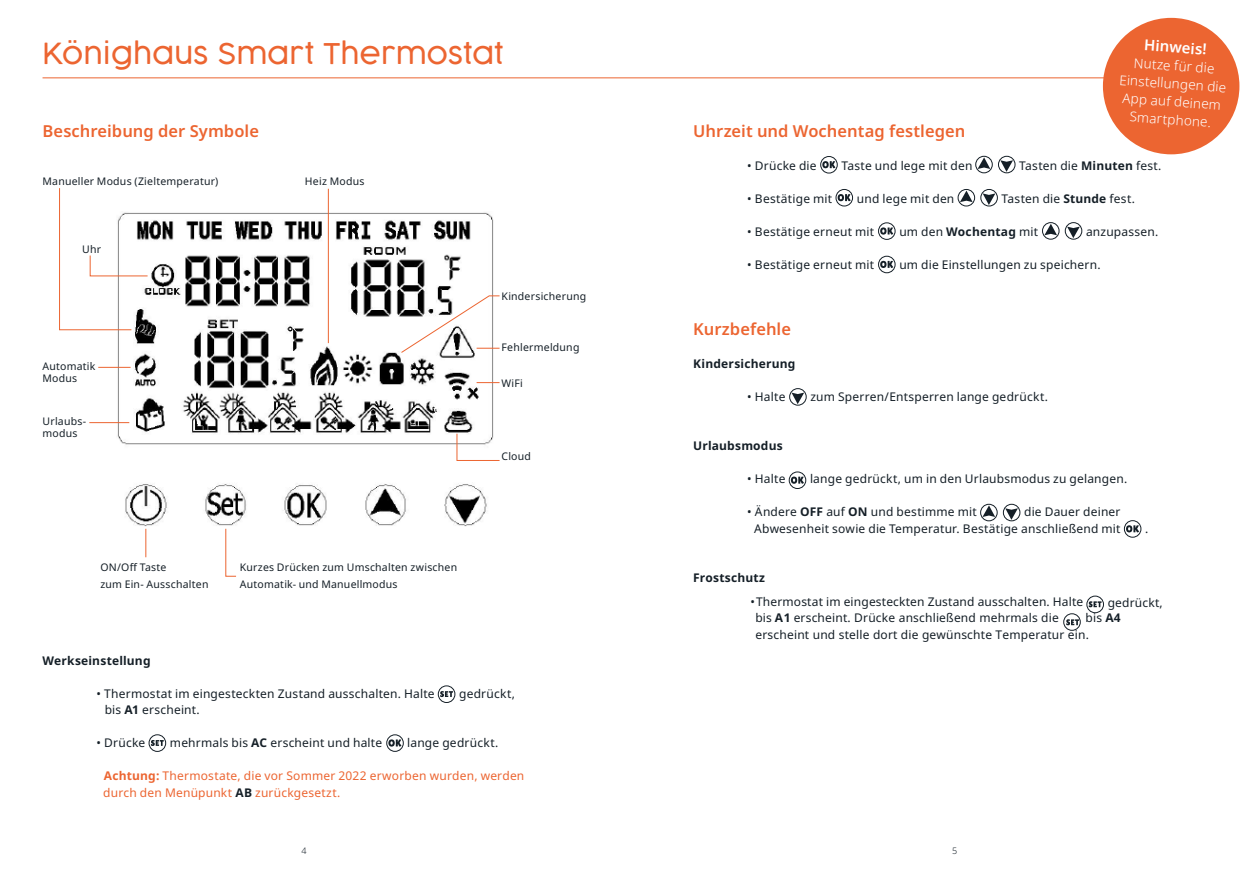
<style>
.page{position:relative;width:1259px;height:893px;background:#fff}
.page>*{position:absolute;margin:0;border:0;box-sizing:border-box;transform-origin:0 0}
.t1{font:300 28.5px "Cocogoose";letter-spacing:.005em;color:#ec6531}
.t2{font:600 16.5px "Noto Sans";letter-spacing:.005em;color:#ec6531}
.t3{font:600 15px "Noto Sans";color:#fff}
.t4{font:300 13.5px/18px "Noto Sans";color:#fff;text-align:center}
.t5{font:12px/16.5px "Noto Sans";letter-spacing:.015em;color:#151f27;text-align:right}
.t6{font:12px/16.5px "Noto Sans";letter-spacing:.015em;color:#ec6531}
.t7{font:700 12px "Noto Sans";letter-spacing:.015em;color:#151f27}
.t8{font:10.5px/12.6px "Noto Sans";letter-spacing:.02em;color:#151f27}
.t9{font:300 9px "Noto Sans";color:#151f27}
.s1{font-weight:700}
.s2{font-weight:700;color:#151f27}
.s3{font-weight:400}
</style>
<div class="page">
<div style="left:1103px;top:18px;width:136px;height:136px;background:#ec6531;border-radius:50%"></div>
<img style="left:116px;top:211px;width:378px;height:316px">
<div style="left:789px;top:472px;width:17px;height:17px;border:1px solid #151f27;border-radius:50%"></div>
<svg style="left:791px;top:477px;width:13px;height:7px"></svg>
<div style="left:1124px;top:520px;width:17px;height:17px;border:1px solid #151f27;border-radius:50%"></div>
<svg style="left:1126px;top:525px;width:13px;height:7px"></svg>
<div style="left:789px;top:388px;width:17px;height:17px;border:1px solid #151f27;border-radius:50%"></div>
<svg style="left:791px;top:393px;width:13px;height:11px"></svg>
<div style="left:386px;top:735px;width:17px;height:17px;border:1px solid #151f27;border-radius:50%"></div>
<svg style="left:388px;top:739px;width:13px;height:8px"></svg>
<svg style="left:151px;top:740px;width:13px;height:6px"></svg>
<div style="left:149px;top:735px;width:17px;height:17px;border:1px solid #151f27;border-radius:50%"></div>
<svg style="left:440px;top:691px;width:13px;height:6px"></svg>
<div style="left:438px;top:686px;width:17px;height:17px;border:1px solid #151f27;border-radius:50%"></div>
<div style="left:975px;top:156px;width:17px;height:17px;border:1px solid #151f27;border-radius:50%"></div>
<svg style="left:977px;top:157px;width:13px;height:12px"></svg>
<div style="left:958px;top:189px;width:17px;height:17px;border:1px solid #151f27;border-radius:50%"></div>
<svg style="left:960px;top:191px;width:12px;height:11px"></svg>
<div style="left:1042px;top:222px;width:17px;height:17px;border:1px solid #151f27;border-radius:50%"></div>
<svg style="left:1044px;top:224px;width:13px;height:11px"></svg>
<div style="left:998px;top:156px;width:17px;height:17px;border:1px solid #151f27;border-radius:50%"></div>
<svg style="left:1000px;top:160px;width:13px;height:12px"></svg>
<div style="left:980px;top:189px;width:17px;height:17px;border:1px solid #151f27;border-radius:50%"></div>
<svg style="left:982px;top:193px;width:13px;height:12px"></svg>
<div style="left:1065px;top:222px;width:17px;height:17px;border:1px solid #151f27;border-radius:50%"></div>
<svg style="left:1067px;top:227px;width:12px;height:11px"></svg>
<div style="left:820px;top:156px;width:17px;height:17px;border:1px solid #151f27;border-radius:50%"></div>
<svg style="left:822px;top:161px;width:13px;height:7px"></svg>
<div style="left:836px;top:189px;width:17px;height:17px;border:1px solid #151f27;border-radius:50%"></div>
<svg style="left:837px;top:194px;width:13px;height:7px"></svg>
<div style="left:878px;top:223px;width:17px;height:17px;border:1px solid #151f27;border-radius:50%"></div>
<svg style="left:880px;top:227px;width:13px;height:8px"></svg>
<div style="left:878px;top:256px;width:17px;height:17px;border:1px solid #151f27;border-radius:50%"></div>
<svg style="left:880px;top:261px;width:13px;height:7px"></svg>
<div style="left:980px;top:504px;width:17px;height:17px;border:1px solid #151f27;border-radius:50%"></div>
<svg style="left:982px;top:505px;width:13px;height:12px"></svg>
<div style="left:1003px;top:504px;width:17px;height:17px;border:1px solid #151f27;border-radius:50%"></div>
<svg style="left:1005px;top:508px;width:13px;height:12px"></svg>
<svg style="left:1088px;top:601px;width:13px;height:6px"></svg>
<div style="left:1086px;top:596px;width:17px;height:17px;border:1px solid #151f27;border-radius:50%"></div>
<svg style="left:59px;top:188px;width:89px;height:142px"></svg>
<svg style="left:400px;top:295px;width:100px;height:58px"></svg>
<svg style="left:476px;top:382px;width:23px;height:1px"></svg>
<hr style="left:43px;top:77px;width:1173px;height:1px;background:#ec6531">
<hr style="left:98px;top:367px;width:33px;height:1px;background:#ec6531">
<hr style="left:89px;top:422px;width:40px;height:1px;background:#ec6531">
<hr style="left:328px;top:189px;width:1px;height:154px;background:#ec6531">
<svg style="left:456px;top:433px;width:44px;height:28px"></svg>
<svg style="left:145px;top:529px;width:1px;height:28px"></svg>
<svg style="left:225px;top:528px;width:11px;height:49px"></svg>
<div style="left:1063px;top:613px;width:17px;height:17px;border:1px solid #151f27;border-radius:50%"></div>
<svg style="left:1066px;top:619px;width:13px;height:6px"></svg>
<h1 class="t1" style="left:43px;top:33px;width:462px">Könighaus Smart Thermostat</h1>
<h2 class="t2" style="left:43px;top:119px;width:218px">Beschreibung der Symbole</h2>
<p class="t8" style="left:43px;top:175px;width:177px">Manueller Modus (Zieltemperatur)</p>
<p class="t8" style="left:82px;top:243px;width:20px">Uhr</p>
<p class="t8" style="left:43px;top:360px;width:54px">Automatik<br>Modus</p>
<p class="t8" style="left:43px;top:415px;width:45px">Urlaubs&shy;modus</p>
<p class="t8" style="left:305px;top:175px;width:61px">Heiz Modus</p>
<p class="t8" style="left:100px;top:559px;width:110px;line-height:16.5px">ON/Off Taste<br>zum Ein- Ausschalten</p>
<p class="t8" style="left:240px;top:559px;width:219px;line-height:16.5px">Kurzes Drücken zum Umschalten zwischen<br>Automatik- und Manuellmodus</p>
<p class="t8" style="left:501px;top:290px;width:86px">Kindersicherung</p>
<p class="t8" style="left:501px;top:341px;width:79px">Fehlermeldung</p>
<p class="t8" style="left:501px;top:377px;width:23px">WiFi</p>
<p class="t8" style="left:501px;top:450px;width:31px">Cloud</p>
<p class="t7" style="left:43px;top:652px;width:110px">Werkseinstellung</p>
<p class="t5" style="left:97px;top:685px;width:340px">• Thermostat im eingesteckten Zustand ausschalten. Halte</p>
<p class="t5" style="left:459px;top:685px;width:57px">gedrückt,</p>
<p class="t5" style="left:105px;top:702px;width:97px">bis <span class="s1">A1</span> erscheint.</p>
<p class="t5" style="left:97px;top:735px;width:50px">• Drücke</p>
<p class="t5" style="left:170px;top:735px;width:214px">mehrmals bis <span class="s1">AC</span> erscheint und halte</p>
<p class="t5" style="left:407px;top:735px;width:93px">lange gedrückt.</p>
<p class="t6" style="left:103px;top:768px;width:422px"><span class="s1">Achtung:</span> Thermostate, die vor Sommer 2022 erworben wurden, werden durch den Menüpunkt <span class="s2">AB</span> zurückgesetzt.</p>
<p class="t3" style="left:1144px;top:34px;width:64px;rotate:4deg">Hinweis!</p>
<p class="t4" style="left:1121px;top:53px;width:109px;rotate:4deg">Nutze für die<br>Einstellungen die<br>App auf deinem<br>Smartphone.</p>
<h2 class="t2" style="left:693px;top:119px;width:274px">Uhrzeit und Wochentag festlegen</h2>
<p class="t5" style="left:747px;top:157px;width:71px">• Drücke die</p>
<p class="t5" style="left:841px;top:157px;width:133px">Taste und lege mit den</p>
<p class="t5" style="left:1019px;top:157px;width:144px">Tasten die <span class="s1">Minuten</span> fest.</p>
<p class="t5" style="left:747px;top:190px;width:86px">• Bestätige mit</p>
<p class="t5" style="left:857px;top:190px;width:99px">und lege mit den</p>
<p class="t5" style="left:1001px;top:190px;width:135px">Tasten die <span class="s1">Stunde</span> fest.</p>
<p class="t5" style="left:747px;top:223px;width:128px">• Bestätige erneut mit</p>
<p class="t7" style="left:899px;top:223px;width:140px"><span class="s3">um den</span> Wochentag <span class="s3">mit</span></p>
<p class="t5" style="left:1086px;top:223px;width:74px">anzupassen.</p>
<p class="t5" style="left:747px;top:256px;width:128px">• Bestätige erneut mit</p>
<p class="t5" style="left:899px;top:256px;width:203px">um die Einstellungen zu speichern.</p>
<h2 class="t2" style="left:693px;top:317px;width:99px">Kurzbefehle</h2>
<p class="t7" style="left:693px;top:355px;width:104px">Kindersicherung</p>
<p class="t5" style="left:747px;top:388px;width:40px">• Halte</p>
<p class="t5" style="left:810px;top:388px;width:239px">zum Sperren/Entsperren lange gedrückt.</p>
<p class="t7" style="left:693px;top:437px;width:91px">Urlaubsmodus</p>
<p class="t5" style="left:747px;top:471px;width:40px">• Halte</p>
<p class="t5" style="left:810px;top:471px;width:319px">lange gedrückt, um in den Urlaubsmodus zu gelangen.</p>
<p class="t5" style="left:747px;top:504px;width:231px">• Ändere <span class="s1">OFF</span> auf <span class="s1">ON</span> und bestimme mit</p>
<p class="t5" style="left:754px;top:504px;width:368px">die Dauer deiner<br>Abwesenheit sowie die Temperatur. Bestätige anschließend mit</p>
<p class="t5" style="left:1145px;top:520px;width:5px">.</p>
<p class="t7" style="left:693px;top:569px;width:73px">Frostschutz</p>
<p class="t5" style="left:750px;top:594px;width:334px">•Thermostat im eingesteckten Zustand ausschalten. Halte</p>
<p class="t5" style="left:1107px;top:595px;width:57px">gedrückt,</p>
<p class="t5" style="left:755px;top:610px;width:305px">bis <span class="s1">A1</span> erscheint. Drücke anschließend mehrmals die</p>
<p class="t5" style="left:755px;top:610px;width:367px;text-align:left;text-indent:330px">bis <span class="s1">A4 </span>erscheint und stelle dort die gewünschte Temperatur ein.</p>
<p class="t9" style="left:301px;top:844px;width:7px">4</p>
<p class="t9" style="left:952px;top:844px;width:7px">5</p>
</div>
